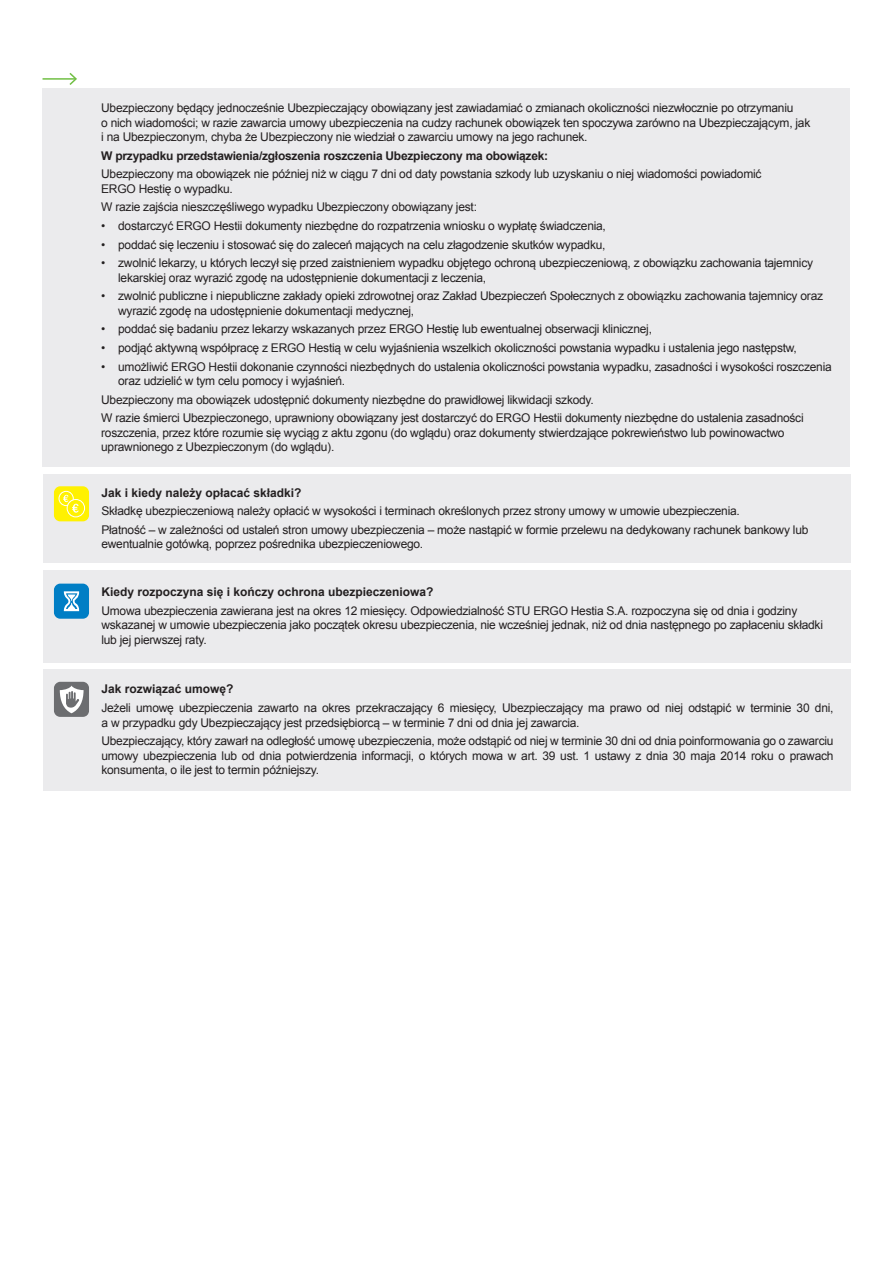
<style>
.page{position:relative;width:893px;height:1263px;background:#fff}
.page>*{position:absolute;margin:0;border:0;box-sizing:border-box;transform-origin:0 0}
.t1{font:12px/14.4px "Arial";letter-spacing:-.02em;color:#231f20}
.t2{font:700 12px "Arial";color:#231f20}
.t3{font:700 12px "Arial";letter-spacing:-.02em;color:#231f20}
</style>
<div class="page">
<div style="left:43px;top:88px;width:807px;height:379px;background:#ebebed"></div>
<div style="left:43px;top:474px;width:808px;height:89px;background:#ebebed"></div>
<div style="left:43px;top:570px;width:808px;height:92px;background:#ebebed"></div>
<div style="left:54px;top:486px;width:35px;height:35px;background:#fff101;border-radius:6px"></div>
<svg style="left:59px;top:491px;width:26px;height:26px"></svg>
<div style="left:54px;top:584px;width:35px;height:35px;background:#007ec5;border-radius:6px"></div>
<svg style="left:64px;top:591px;width:15px;height:20px"></svg>
<div style="left:43px;top:669px;width:808px;height:122px;background:#ebebed"></div>
<div style="left:54px;top:682px;width:35px;height:35px;background:#6c6d70;border-radius:6px"></div>
<svg style="left:60px;top:685px;width:24px;height:28px"></svg>
<hr style="left:43px;top:78px;width:33px;height:2px;background:#71bf44">
<svg style="left:68px;top:73px;width:9px;height:12px"></svg>
<p class="t1" style="left:101px;top:101px;width:711px">Ubezpieczony będący jednocześnie Ubezpieczający obowiązany jest zawiadamiać o zmianach okoliczności niezwłocznie po otrzymaniu<br>o nich wiadomości; w razie zawarcia umowy ubezpieczenia na cudzy rachunek obowiązek ten spoczywa zarówno na Ubezpieczającym, jak i na Ubezpieczonym, chyba że Ubezpieczony nie wiedział o zawarciu umowy na jego rachunek.</p>
<p class="t3" style="left:101px;top:147px;width:449px">W przypadku przedstawienia/zgłoszenia roszczenia Ubezpieczony ma obowiązek:</p>
<p class="t1" style="left:101px;top:167px;width:662px">Ubezpieczony ma obowiązek nie później niż w ciągu 7 dni od daty powstania szkody lub uzyskaniu o niej wiadomości powiadomić<br>ERGO Hestię o wypadku.</p>
<p class="t1" style="left:101px;top:200px;width:377px">W razie zajścia nieszczęśliwego wypadku Ubezpieczony obowiązany jest:</p>
<p class="t1" style="left:101px;top:219px;width:506px">• dostarczyć ERGO Hestii dokumenty niezbędne do rozpatrzenia wniosku o wypłatę świadczenia,</p>
<p class="t1" style="left:101px;top:237px;width:506px">• poddać się leczeniu i stosować się do zaleceń mających na celu złagodzenie skutków wypadku,</p>
<p class="t1" style="left:118px;top:256px;width:696px;text-indent:-17px">• zwolnić lekarzy, u których leczył się przed zaistnieniem wypadku objętego ochroną ubezpieczeniową, z obowiązku zachowania tajemnicy lekarskiej oraz wyrazić zgodę na udostępnienie dokumentacji z leczenia,</p>
<p class="t1" style="left:118px;top:289px;width:706px;text-indent:-17px">• zwolnić publiczne i niepubliczne zakłady opieki zdrowotnej oraz Zakład Ubezpieczeń Społecznych z obowiązku zachowania tajemnicy oraz wyrazić zgodę na udostępnienie dokumentacji medycznej,</p>
<p class="t1" style="left:101px;top:322px;width:552px">• poddać się badaniu przez lekarzy wskazanych przez ERGO Hestię lub ewentualnej obserwacji klinicznej,</p>
<p class="t1" style="left:101px;top:341px;width:697px">• podjąć aktywną współpracę z ERGO Hestią w celu wyjaśnienia wszelkich okoliczności powstania wypadku i ustalenia jego następstw,</p>
<p class="t1" style="left:118px;top:359px;width:715px;text-indent:-17px">• umożliwić ERGO Hestii dokonanie czynności niezbędnych do ustalenia okoliczności powstania wypadku, zasadności i wysokości roszczenia oraz udzielić w tym celu pomocy i wyjaśnień.</p>
<p class="t1" style="left:101px;top:390px;width:704px;line-height:18.6px">Ubezpieczony ma obowiązek udostępnić dokumenty niezbędne do prawidłowej likwidacji szkody.<br>W razie śmierci Ubezpieczonego, uprawniony obowiązany jest dostarczyć do ERGO Hestii dokumenty niezbędne do ustalenia zasadności</p>
<p class="t1" style="left:101px;top:425px;width:685px">roszczenia, przez które rozumie się wyciąg z aktu zgonu (do wglądu) oraz dokumenty stwierdzające pokrewieństwo lub powinowactwo uprawnionego z Ubezpieczonym (do wglądu).</p>
<p class="t2" style="left:101px;top:485px;width:202px">Jak i kiedy należy opłacać składki?</p>
<p class="t1" style="left:101px;top:502px;width:708px;line-height:18.6px">Składkę ubezpieczeniową należy opłacić w wysokości i terminach określonych przez strony umowy w umowie ubezpieczenia.<br>Płatność – w zależności od ustaleń stron umowy ubezpieczenia – może nastąpić w formie przelewu na dedykowany rachunek bankowy lub</p>
<p class="t1" style="left:101px;top:537px;width:323px">ewentualnie gotówką, poprzez pośrednika ubezpieczeniowego.</p>
<p class="t2" style="left:101px;top:584px;width:334px">Kiedy rozpoczyna się i kończy ochrona ubezpieczeniowa?</p>
<p class="t1" style="left:101px;top:603px;width:723px">Umowa ubezpieczenia zawierana jest na okres 12 miesięcy. Odpowiedzialność STU ERGO Hestia S.A. rozpoczyna się od dnia i godziny wskazanej w umowie ubezpieczenia jako początek okresu ubezpieczenia, nie wcześniej jednak, niż od dnia następnego po zapłaceniu składki lub jej pierwszej raty.</p>
<p class="t2" style="left:101px;top:681px;width:134px">Jak rozwiązać umowę?</p>
<p class="t1" style="left:101px;top:701px;width:734px">Jeżeli umowę ubezpieczenia zawarto na okres przekraczający 6 miesięcy, Ubezpieczający ma prawo od niej odstąpić w terminie 30 dni, a w przypadku gdy Ubezpieczający jest przedsiębiorcą – w terminie 7 dni od dnia jej zawarcia.</p>
<p class="t1" style="left:101px;top:734px;width:734px;text-align:justify">Ubezpieczający, który zawarł na odległość umowę ubezpieczenia, może odstąpić od niej w terminie 30 dni od dnia poinformowania go o zawarciu umowy ubezpieczenia lub od dnia potwierdzenia informacji, o których mowa w art. 39 ust. 1 ustawy z dnia 30 maja 2014 roku o prawach konsumenta, o ile jest to termin późniejszy.</p>
</div>
